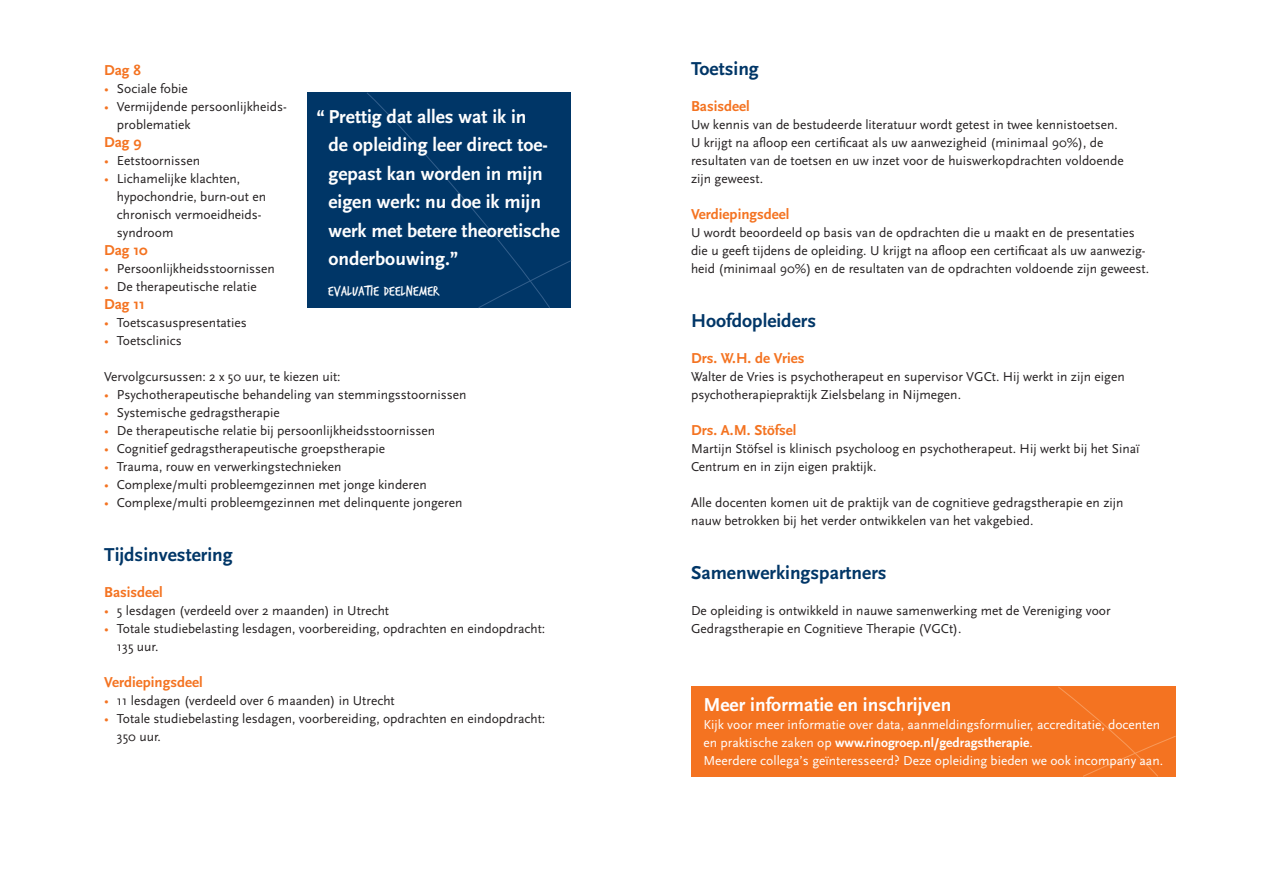
<style>
.page{position:relative;width:1263px;height:893px;background:#fff}
.page>*{position:absolute;margin:0;border:0;box-sizing:border-box;transform-origin:0 0}
.t1{font:700 19.5px/28.5px "AD Scala Sans";color:#fff}
.t2{font:700 19.5px "AD Scala Sans";color:#003667}
.t3{font:700 15px "AD Scala Sans";color:#f47321}
.t4{font:15px "Trash Hand";letter-spacing:.02em;color:#fff}
.t5{font:13.5px/18px "AD Scala Sans Romein";color:#231f20}
.t6{font:13.5px "AD Scala Sans Romein";color:#fff}
.t7{font:700 13.5px "AD Scala Sans";color:#fff}
.s1{color:#f47321}
.s2{font-family:"AD Scala Sans Romein";font-weight:400}
</style>
<div class="page">
<div style="left:308px;top:93px;width:263px;height:215px;background:#003667"></div>
<svg style="left:366px;top:92px;width:206px;height:216px"></svg>
<div style="left:691px;top:687px;width:484px;height:90px;background:#f47321"></div>
<svg style="left:1057px;top:686px;width:119px;height:91px"></svg>
<p class="t3" style="left:104px;top:62px;width:38px">Dag 8</p>
<p class="t5" style="left:104px;top:79px;width:85px"><span class="s1">•</span> Sociale fobie</p>
<p class="t5" style="left:117px;top:97px;width:171px;text-indent:-13px"><span class="s1">•</span> Vermijdende persoonlijkheids&shy;problematiek</p>
<p class="t3" style="left:104px;top:134px;width:39px">Dag 9</p>
<p class="t5" style="left:104px;top:151px;width:98px"><span class="s1">•</span> Eetstoornissen</p>
<p class="t5" style="left:117px;top:169px;width:151px;text-indent:-13px"><span class="s1">•</span> Lichamelijke klachten, hypochondrie, burn-out en chronisch vermoeidheids&shy;syndroom</p>
<p class="t3" style="left:104px;top:242px;width:45px">Dag 10</p>
<p class="t5" style="left:104px;top:259px;width:172px"><span class="s1">•</span> Persoonlijkheidsstoornissen</p>
<p class="t5" style="left:104px;top:277px;width:154px"><span class="s1">•</span> De therapeutische relatie</p>
<p class="t3" style="left:104px;top:296px;width:42px">Dag 11</p>
<p class="t5" style="left:104px;top:313px;width:144px"><span class="s1">•</span> Toetscasuspresentaties</p>
<p class="t5" style="left:104px;top:331px;width:79px"><span class="s1">•</span> Toetsclinics</p>
<p class="t5" style="left:104px;top:367px;width:238px">Vervolgcursussen: 2 x 50 uur, te kiezen uit:</p>
<p class="t5" style="left:104px;top:385px;width:364px"><span class="s1">•</span> Psychotherapeutische behandeling van stemmingsstoornissen</p>
<p class="t5" style="left:104px;top:403px;width:177px"><span class="s1">•</span> Systemische gedragstherapie</p>
<p class="t5" style="left:104px;top:421px;width:332px"><span class="s1">•</span> De therapeutische relatie bij persoonlijkheidsstoornissen</p>
<p class="t5" style="left:104px;top:439px;width:282px"><span class="s1">•</span> Cognitief gedragstherapeutische groepstherapie</p>
<p class="t5" style="left:104px;top:457px;width:239px"><span class="s1">•</span> Trauma, rouw en verwerkingstechnieken</p>
<p class="t5" style="left:104px;top:475px;width:324px"><span class="s1">•</span> Complexe/multi probleemgezinnen met jonge kinderen</p>
<p class="t5" style="left:104px;top:493px;width:360px"><span class="s1">•</span> Complexe/multi probleemgezinnen met delinquente jongeren</p>
<h1 class="t2" style="left:104px;top:544px;width:130px">Tijdsinvestering</h1>
<p class="t3" style="left:104px;top:584px;width:60px">Basisdeel</p>
<p class="t5" style="left:104px;top:601px;width:286px"><span class="s1">•</span> 5 lesdagen (verdeeld over 2 maanden) in Utrecht</p>
<p class="t5" style="left:117px;top:619px;width:430px;text-indent:-13px"><span class="s1">•</span> Totale studiebelasting lesdagen, voorbereiding, opdrachten en eindopdracht:<br>135 uur.</p>
<p class="t3" style="left:104px;top:674px;width:100px">Verdiepingsdeel</p>
<p class="t5" style="left:104px;top:691px;width:292px"><span class="s1">•</span> 11 lesdagen (verdeeld over 6 maanden) in Utrecht</p>
<p class="t5" style="left:117px;top:709px;width:430px;text-indent:-13px"><span class="s1">•</span> Totale studiebelasting lesdagen, voorbereiding, opdrachten en eindopdracht:<br>350 uur.</p>
<h1 class="t1" style="left:328px;top:103px;width:233px;text-indent:-12px">“ Prettig dat alles wat ik in<br>de opleiding leer direct toe&shy;gepast kan worden in mijn eigen werk: nu doe ik mijn werk met betere theoretische onderbouwing.”</h1>
<p class="t4" style="left:328px;top:284px;width:112px">EVALUATIE DEELNEMER</p>
<h1 class="t2" style="left:691px;top:58px;width:69px">Toetsing</h1>
<p class="t3" style="left:691px;top:98px;width:60px">Basisdeel</p>
<p class="t5" style="left:691px;top:115px;width:434px">Uw kennis van de bestudeerde literatuur wordt getest in twee kennistoetsen.<br>U krijgt na afloop een certificaat als uw aanwezigheid (minimaal 90%), de resultaten van de toetsen en uw inzet voor de huiswerkopdrachten voldoende zijn geweest.</p>
<p class="t3" style="left:691px;top:206px;width:100px">Verdiepingsdeel</p>
<p class="t5" style="left:691px;top:223px;width:459px">U wordt beoordeeld op basis van de opdrachten die u maakt en de presentaties die u geeft tijdens de opleiding. U krijgt na afloop een certificaat als uw aanwezig&shy;heid (minimaal 90%) en de resultaten van de opdrachten voldoende zijn geweest.</p>
<h1 class="t2" style="left:691px;top:310px;width:127px">Hoofdopleiders</h1>
<p class="t3" style="left:691px;top:350px;width:115px">Drs. W.H. de Vries</p>
<p class="t5" style="left:691px;top:367px;width:435px">Walter de Vries is psychotherapeut en supervisor VGCt. Hij werkt in zijn eigen psychotherapiepraktijk Zielsbelang in Nijmegen.</p>
<p class="t3" style="left:691px;top:422px;width:107px">Drs. A.M. Stöfsel</p>
<p class="t5" style="left:691px;top:439px;width:450px">Martijn Stöfsel is klinisch psycholoog en psychotherapeut. Hij werkt bij het Sinaï<br>Centrum en in zijn eigen praktijk.</p>
<p class="t5" style="left:691px;top:493px;width:434px">Alle docenten komen uit de praktijk van de cognitieve gedragstherapie en zijn nauw betrokken bij het verder ontwikkelen van het vakgebied.</p>
<h1 class="t2" style="left:691px;top:562px;width:197px">Samenwerkingspartners</h1>
<p class="t5" style="left:691px;top:601px;width:421px">De opleiding is ontwikkeld in nauwe samenwerking met de Vereniging voor<br>Gedragstherapie en Cognitieve Therapie (VGCt).</p>
<h1 class="t1" style="left:703px;top:691px;width:249px">Meer informatie en inschrijven</h1>
<p class="t6" style="left:703px;top:718px;width:458px">Kijk voor meer informatie over data, aanmeldingsformulier, accreditatie, docenten</p>
<p class="t7" style="left:703px;top:736px;width:331px"><span class="s2">en praktische zaken op</span> www.rinogroep.nl/gedragstherapie<span class="s2">.</span></p>
<p class="t6" style="left:703px;top:754px;width:461px">Meerdere collega’s geïnteresseerd? Deze opleiding bieden we ook incompany aan.</p>
</div>
